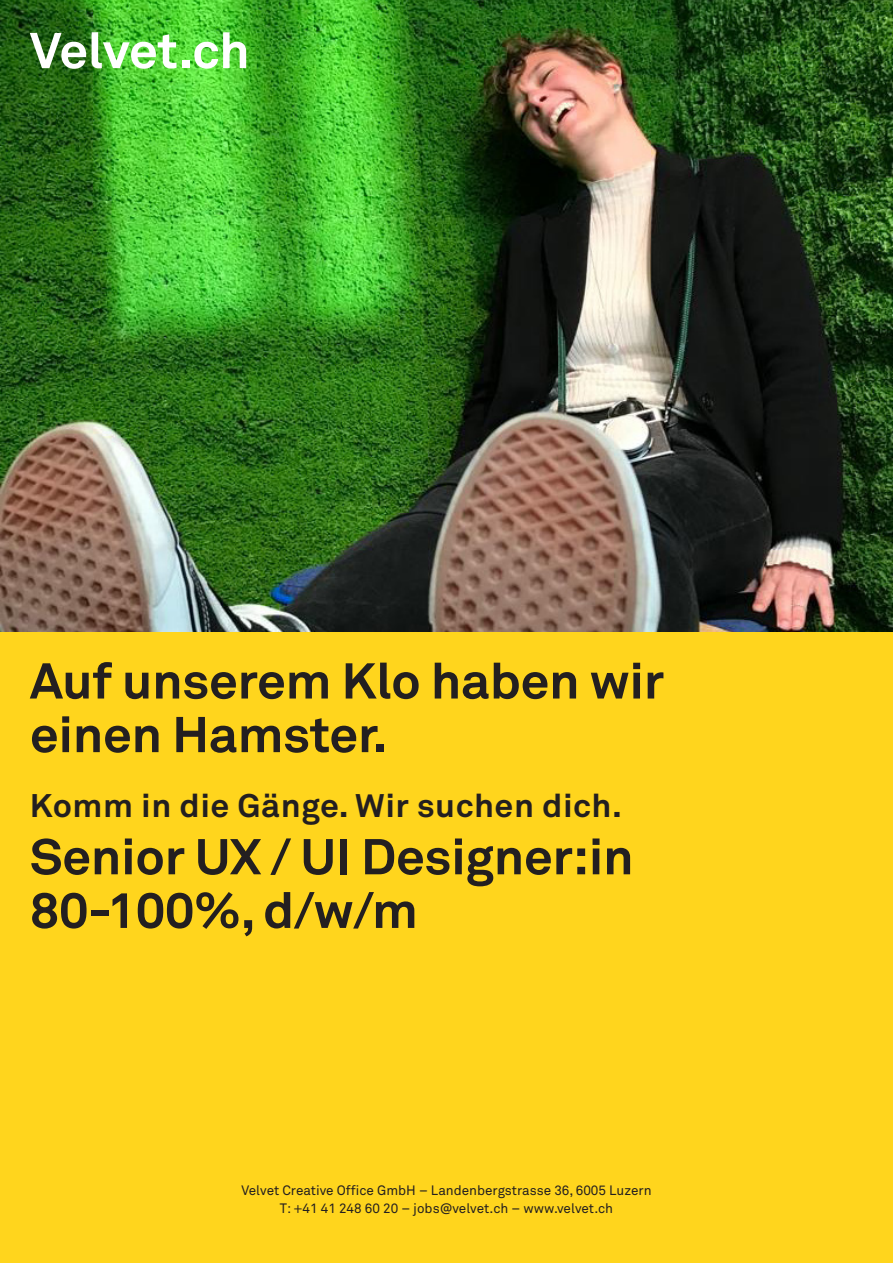
<style>
.page{position:relative;width:893px;height:1263px;background:#fff}
.page>*{position:absolute;margin:0;border:0;box-sizing:border-box;transform-origin:0 0}
.t1{font:700 49.65px "Akkurat";letter-spacing:-.01em;color:#231f20;scale:1.05 1}
.t2{font:700 49.65px "Akkurat";letter-spacing:-.015em;color:#fff;scale:1.05 1}
.t3{font:700 32.4px "Akkurat";letter-spacing:.015em;color:#231f20;scale:1.05 1}
.Fussnote{font:13.5px "Akkurat Pro";color:#231f20}
</style>
<div class="page">
<div style="left:0;top:632px;width:893px;height:631px;background:#ffd51d"></div>
<img style="left:0;top:0;width:893px;height:632px">
<p class="t2" style="left:30px;top:20px;width:211px">Velvet.ch</p>
<p class="t1" style="left:30px;top:650px;width:606px">Auf unserem Klo haben wir</p>
<p class="t1" style="left:30px;top:703px;width:343px">einen Hamster.</p>
<p class="t3" style="left:30px;top:785px;width:566px">Komm in die Gänge. Wir suchen dich.</p>
<p class="t1" style="left:30px;top:826px;width:577px">Senior UX / UI Designer:in</p>
<p class="t1" style="left:30px;top:879px;width:371px">80-100%, d/w/m</p>
<p class="Fussnote" style="left:241px;top:1182px;width:412px">Velvet Creative Office GmbH – Landenbergstrasse 36, 6005 Luzern</p>
<p class="Fussnote" style="left:280px;top:1200px;width:335px">T: +41 41 248 60 20 – jobs@velvet.ch – www.velvet.ch</p>
</div>
